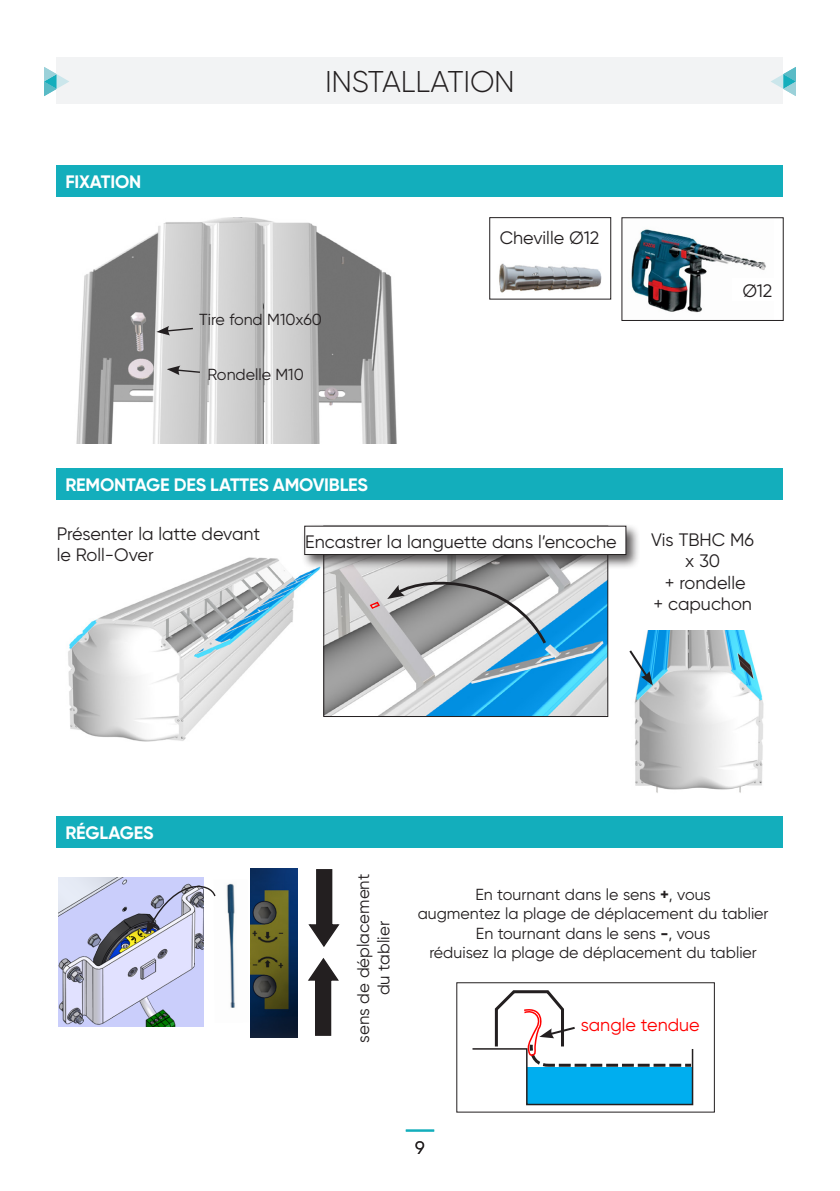
<style>
.page{position:relative;width:840px;height:1191px;background:#fff}
.page>*{position:absolute;margin:0;border:0;box-sizing:border-box;transform-origin:0 0}
.NOM_CHAPITRE{font:300 30px "Gilroy";letter-spacing:-.01em;color:#231f20}
.PAGE_U2{font:18px/21.6px "Gilroy";color:#231f20}
.t1{font:700 18px "Gilroy";letter-spacing:-.01em;color:#fff}
.t2{font:18px "Gilroy";color:#f00}
.t3{font:16.8px/20.2px "Gilroy";color:#231f20;text-align:center}
.t4{font:16px/19.2px "Gilroy";color:#231f20;text-align:center}
.s1{font-weight:700}
</style>
<div class="page">
<hr style="left:405px;top:1129px;width:29px;height:2px;background:#13aebc">
<div style="left:57px;top:57px;width:725px;height:46px;background:#f2f3f4"></div>
<svg style="left:44px;top:67px;width:25px;height:29px"></svg>
<svg style="left:771px;top:67px;width:24px;height:29px"></svg>
<img style="left:631px;top:229px;width:135px;height:84px">
<div style="left:621px;top:217px;width:162px;height:104px;border:1px solid #231f20"></div>
<img style="left:499px;top:263px;width:103px;height:30px">
<div style="left:489px;top:217px;width:121px;height:82px;border:1px solid #231f20"></div>
<img style="left:76px;top:217px;width:321px;height:226px">
<img style="left:68px;top:557px;width:252px;height:185px">
<img style="left:325px;top:569px;width:281px;height:146px">
<div style="left:323px;top:525px;width:285px;height:192px;border:1px solid #231f20"></div>
<svg style="left:387px;top:574px;width:161px;height:72px"></svg>
<img style="left:634px;top:630px;width:130px;height:163px">
<svg style="left:629px;top:648px;width:23px;height:37px"></svg>
<svg style="left:368px;top:600px;width:12px;height:10px"></svg>
<div style="left:456px;top:982px;width:258px;height:130px;border:1px solid #231f20"></div>
<svg style="left:472px;top:990px;width:221px;height:116px"></svg>
<img style="left:58px;top:877px;width:146px;height:149px">
<svg style="left:146px;top:877px;width:89px;height:145px"></svg>
<img style="left:250px;top:868px;width:47px;height:169px">
<svg style="left:308px;top:958px;width:31px;height:78px"></svg>
<svg style="left:308px;top:869px;width:32px;height:78px"></svg>
<div style="left:732px;top:278px;width:49px;height:23px;background:#fff"></div>
<svg style="left:156px;top:326px;width:38px;height:9px"></svg>
<svg style="left:167px;top:365px;width:34px;height:10px"></svg>
<div style="left:57px;top:165px;width:725px;height:32px;background:#13aebc"></div>
<div style="left:57px;top:468px;width:725px;height:31px;background:#13aebc"></div>
<div style="left:57px;top:816px;width:725px;height:31px;background:#13aebc"></div>
<div style="left:301px;top:522px;width:339px;height:47px;background:#231f20;opacity:.75"></div>
<div style="left:304px;top:526px;width:321px;height:28px;background:#fff"></div>
<div style="left:304px;top:525px;width:322px;height:30px;border:1px solid #231f20"></div>
<div style="left:639px;top:519px;width:126px;height:103px;background:#fff"></div>
<div style="left:579px;top:1015px;width:122px;height:17px;background:#fff"></div>
<p class="t1" style="left:65px;top:171px;width:77px">FIXATION</p>
<p class="NOM_CHAPITRE" style="left:325px;top:63px;width:191px">INSTALLATION</p>
<p class="t4" style="left:199px;top:310px;width:124px">Tire fond M10x60</p>
<p class="t4" style="left:207px;top:365px;width:98px">Rondelle M10</p>
<p class="PAGE_U2" style="left:499px;top:227px;width:101px">Cheville Ø12</p>
<p class="t1" style="left:65px;top:473px;width:304px">REMONTAGE DES LATTES AMOVIBLES</p>
<p class="PAGE_U2" style="left:742px;top:280px;width:32px">Ø12</p>
<p class="PAGE_U2" style="left:57px;top:522px;width:205px">Présenter la latte devant le Roll-Over</p>
<p class="PAGE_U2" style="left:305px;top:530px;width:313px">Encastrer la languette dans l’encoche</p>
<p class="PAGE_U2" style="left:651px;top:528px;width:104px;text-align:center">Vis TBHC M6 x 30<br>+ rondelle<br>+ capuchon</p>
<p class="t1" style="left:65px;top:821px;width:90px">RÉGLAGES</p>
<p class="t3" style="left:353px;top:1042px;width:170px;rotate:-90deg">sens de déplacement du tablier</p>
<p class="t4" style="left:417px;top:884px;width:352px">En tournant dans le sens <span class="s1">+</span>, vous<br>augmentez la plage de déplacement du tablier</p>
<p class="t4" style="left:429px;top:923px;width:329px">En tournant dans le sens <span class="s1">-</span>, vous<br>réduisez la plage de déplacement du tablier</p>
<p class="t2" style="left:580px;top:1013px;width:120px">sangle tendue</p>
<p class="PAGE_U2" style="left:415px;top:1137px;width:11px">9</p>
</div>
